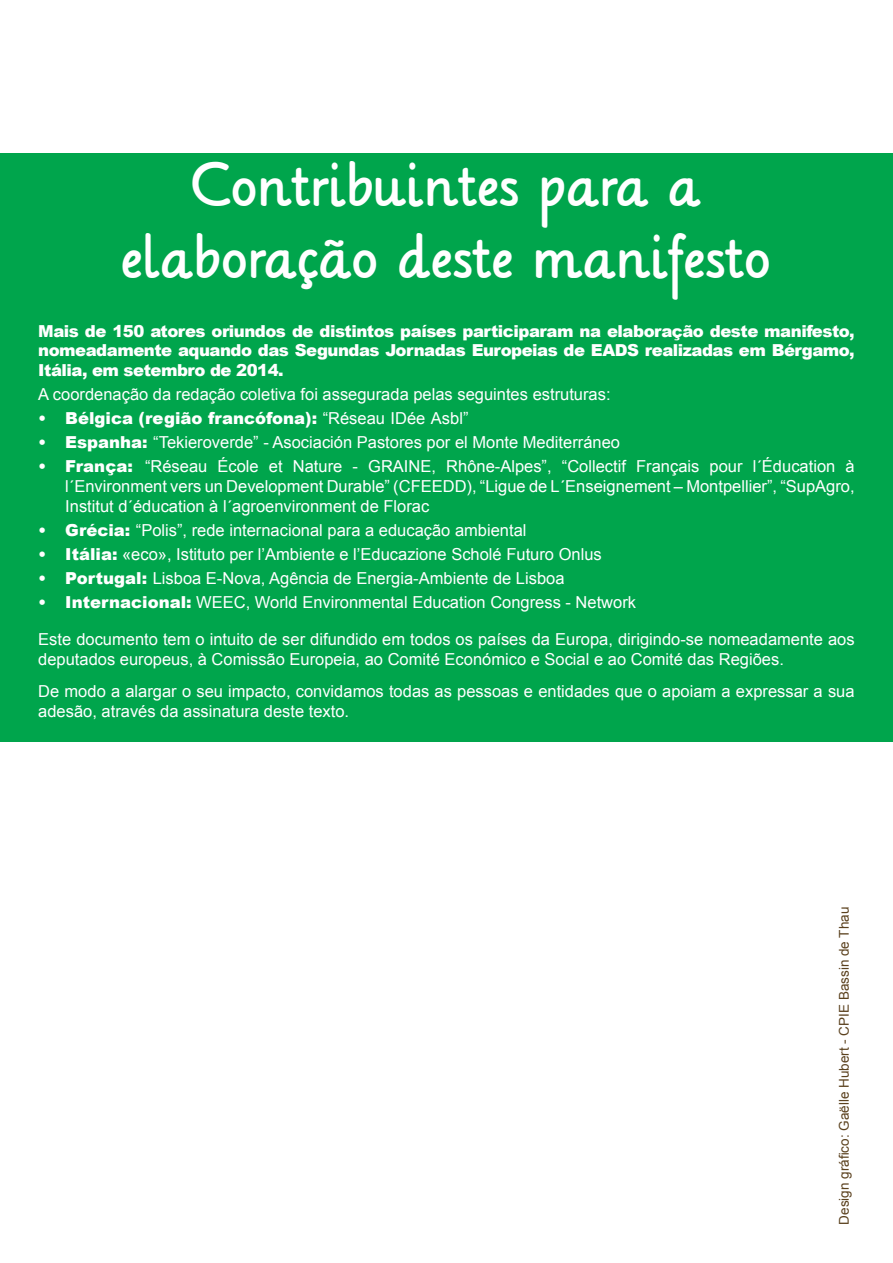
<style>
.page{position:relative;width:893px;height:1263px;background:#fff}
.page>*{position:absolute;margin:0;border:0;box-sizing:border-box;transform-origin:0 0}
.t1{font:48px "Lilly";color:#fff}
.t2{font:16.5px/19.8px "Arial";color:#fff}
.t3{font:900 16.5px/19.8px "Arial";letter-spacing:-.03em;color:#fff;text-align:justify}
.t4{font:900 16.5px "Arial";color:#fff}
.t5{font:13.5px "Arial";color:#5b411e}
.s1{font-weight:400}
.s2{font-weight:900}
</style>
<div class="page">
<div style="left:0;top:153px;width:893px;height:588px;background:#00a54c"></div>
<p class="t1" style="left:191px;top:146px;width:512px">Contribuintes para a</p>
<p class="t1" style="left:122px;top:218px;width:651px">elaboração deste manifesto</p>
<p class="t3" style="left:38px;top:320px;width:818px">Mais de 150 atores oriundos de distintos países participaram na elaboração deste manifesto, nomeadamente aquando das Segundas Jornadas Europeias de EADS realizadas em Bérgamo, Itália, em setembro de 2014.</p>
<p class="t2" style="left:38px;top:385px;width:574px">A coordenação da redação coletiva foi assegurada pelas seguintes estruturas:</p>
<p class="t4" style="left:38px;top:406px;width:432px">• Bélgica (região francófona): <span class="s1">“Réseau IDée Asbl”</span></p>
<p class="t2" style="left:38px;top:433px;width:583px"><span class="s2">• Espanha:</span> “Tekieroverde” - Asociación Pastores por el Monte Mediterráneo</p>
<p class="t2" style="left:65px;top:457px;width:791px;text-align:justify;text-indent:-27px"><span class="s2">• França:</span> “Réseau École et Nature - GRAINE, Rhône-Alpes”, “Collectif Français pour l´Éducation à l´Environment vers un Development Durable” (CFEEDD), “Ligue de L´Enseignement – Montpellier”, “SupAgro, Institut d´éducation à l´agroenvironment de Florac</p>
<p class="t2" style="left:38px;top:520px;width:490px"><span class="s2">• Grécia:</span> “Polis”, rede internacional para a educação ambiental</p>
<p class="t2" style="left:38px;top:544px;width:565px"><span class="s2">• Itália:</span> «eco», Istituto per l’Ambiente e l’Educazione Scholé Futuro Onlus</p>
<p class="t2" style="left:38px;top:569px;width:528px"><span class="s2">• Portugal:</span> Lisboa E-Nova, Agência de Energia-Ambiente de Lisboa</p>
<p class="t2" style="left:38px;top:593px;width:599px"><span class="s2">• Internacional:</span> WEEC, World Environmental Education Congress - Network</p>
<p class="t2" style="left:38px;top:629px;width:818px">Este documento tem o intuito de ser difundido em todos os países da Europa, dirigindo-se nomeadamente aos deputados europeus, à Comissão Europeia, ao Comité Económico e Social e ao Comité das Regiões.</p>
<p class="t2" style="left:38px;top:682px;width:818px">De modo a alargar o seu impacto, convidamos todas as pessoas e entidades que o apoiam a expressar a sua adesão, através da assinatura deste texto.</p>
<p class="t5" style="left:835px;top:1225px;width:319px;rotate:-90deg">Design gráfico: Gaëlle Hubert - CPIE Bassin de Thau</p>
</div>
